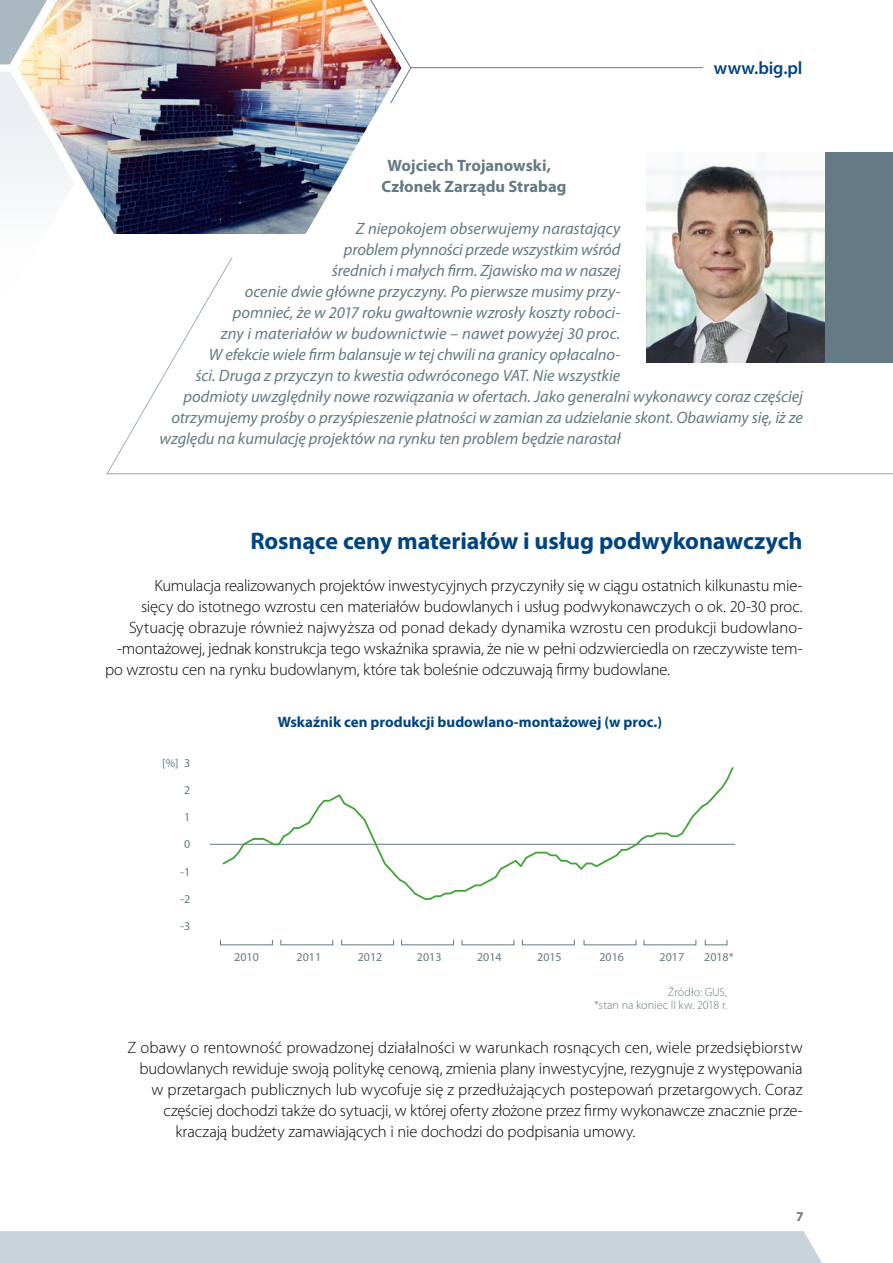
<style>
.page{position:relative;width:893px;height:1263px;background:#fff}
.page>*{position:absolute;margin:0;border:0;box-sizing:border-box;transform-origin:0 0}
.t1{font:700 24px "Myriad Pro";letter-spacing:-.005em;color:#004481}
.t2{font:600 18px "Myriad Pro";letter-spacing:-.005em;color:#004481}
.t3{font:300 16.5px "Myriad Pro";letter-spacing:-.005em;color:#000}
.t4{font:italic 16.5px "Myriad Pro";letter-spacing:-.005em;color:#647a84}
.t5{font:700 16.5px/21px "Myriad Pro";color:#647a84;text-align:center}
.t6{font:700 15px "Myriad Pro";color:#004481}
.t7{font:700 13.5px "Myriad Pro";color:#647a84}
.t8{font:12px "Myriad Pro";color:#647a84}
.t9{font:300 12px/13.5px "Myriad Pro";letter-spacing:.005em;color:#647a84;text-align:right}
</style>
<div class="page">
<hr style="left:210px;top:844px;width:525px;height:1px;background:#647a84">
<svg style="left:221px;top:767px;width:514px;height:133px"></svg>
<div style="left:220px;top:939px;width:53px;height:6px;border:1px solid #647a84"></div>
<div style="left:281px;top:939px;width:52px;height:6px;border:1px solid #647a84"></div>
<div style="left:341px;top:939px;width:53px;height:6px;border:1px solid #647a84"></div>
<div style="left:401px;top:939px;width:53px;height:6px;border:1px solid #647a84"></div>
<div style="left:462px;top:939px;width:52px;height:6px;border:1px solid #647a84"></div>
<div style="left:522px;top:939px;width:52px;height:6px;border:1px solid #647a84"></div>
<div style="left:584px;top:939px;width:52px;height:6px;border:1px solid #647a84"></div>
<div style="left:644px;top:939px;width:52px;height:6px;border:1px solid #647a84"></div>
<div style="left:705px;top:939px;width:22px;height:6px;border:1px solid #647a84"></div>
<svg style="left:106px;top:152px;width:787px;height:322px"></svg>
<div style="left:825px;top:153px;width:68px;height:210px;background:#647a84"></div>
<img style="left:646px;top:153px;width:179px;height:210px">
<svg style="left:221px;top:234px;width:87px;height:23px"></svg>
<svg style="left:401px;top:50px;width:302px;height:36px"></svg>
<svg style="left:0;top:0;width:18px;height:64px"></svg>
<div style="left:0;top:72px;width:18px;height:118px;background:#edf1f2"></div>
<div style="left:0;top:1231px;width:822px;height:32px;background:#c9d3da"></div>
<img style="left:18px;top:0;width:383px;height:234px">
<p class="t2" style="left:714px;top:57px;width:90px">www.big.pl</p>
<p class="t5" style="left:381px;top:154px;width:187px">Wojciech Trojanowski,<br>Członek Zarządu Strabag</p>
<p class="t4" style="left:356px;top:218px;width:266px">Z niepokojem obserwujemy narastający</p>
<p class="t4" style="left:344px;top:239px;width:278px">problem płynności przede wszystkim wśród</p>
<p class="t4" style="left:332px;top:260px;width:290px">średnich i małych firm. Zjawisko ma w naszej</p>
<p class="t4" style="left:245px;top:281px;width:377px">ocenie dwie główne przyczyny. Po pierwsze musimy przy-</p>
<p class="t4" style="left:233px;top:302px;width:389px">pomnieć, że w 2017 roku gwałtownie wzrosły koszty roboci-</p>
<p class="t4" style="left:221px;top:323px;width:401px">zny i materiałów w budownictwie – nawet powyżej 30 proc.</p>
<p class="t4" style="left:209px;top:344px;width:413px">W efekcie wiele firm balansuje w tej chwili na granicy opłacalno-</p>
<p class="t4" style="left:195px;top:365px;width:427px">ści. Druga z przyczyn to kwestia odwróconego VAT. Nie wszystkie</p>
<p class="t4" style="left:183px;top:386px;width:621px">podmioty uwzględniły nowe rozwiązania w ofertach. Jako generalni wykonawcy coraz częściej</p>
<p class="t4" style="left:171px;top:407px;width:633px">otrzymujemy prośby o przyśpieszenie płatności w zamian za udzielanie skont. Obawiamy się, iż ze</p>
<p class="t4" style="left:159px;top:428px;width:463px">względu na kumulację projektów na rynku ten problem będzie narastał</p>
<h1 class="t1" style="left:251px;top:525px;width:554px">Rosnące ceny materiałów i usług podwykonawczych</h1>
<p class="t3" style="left:155px;top:576px;width:649px">Kumulacja realizowanych projektów inwestycyjnych przyczyniły się w ciągu ostatnich kilkunastu mie-</p>
<p class="t3" style="left:141px;top:597px;width:663px">sięcy do istotnego wzrostu cen materiałów budowlanych i usług podwykonawczych o ok. 20-30 proc.</p>
<p class="t3" style="left:129px;top:618px;width:675px">Sytuację obrazuje również najwyższa od ponad dekady dynamika wzrostu cen produkcji budowlano-</p>
<p class="t3" style="left:117px;top:639px;width:687px">-montażowej, jednak konstrukcja tego wskaźnika sprawia, że nie w pełni odzwierciedla on rzeczywiste tem-</p>
<p class="t3" style="left:105px;top:660px;width:567px">po wzrostu cen na rynku budowlanym, które tak boleśnie odczuwają firmy budowlane.</p>
<p class="t8" style="left:162px;top:755px;width:18px">[%]</p>
<p class="t8" style="left:184px;top:755px;width:8px">3</p>
<p class="t8" style="left:184px;top:782px;width:8px">2</p>
<p class="t8" style="left:184px;top:810px;width:8px">1</p>
<p class="t8" style="left:184px;top:837px;width:8px">0</p>
<p class="t8" style="left:180px;top:864px;width:11px">-1</p>
<p class="t8" style="left:180px;top:891px;width:11px">-2</p>
<p class="t8" style="left:180px;top:918px;width:11px">-3</p>
<p class="t6" style="left:278px;top:712px;width:386px">Wskaźnik cen produkcji budowlano-montażowej (w proc.)</p>
<p class="t8" style="left:234px;top:949px;width:26px">2010</p>
<p class="t8" style="left:297px;top:949px;width:26px">2011</p>
<p class="t8" style="left:358px;top:949px;width:26px">2012</p>
<p class="t8" style="left:417px;top:949px;width:26px">2013</p>
<p class="t8" style="left:477px;top:949px;width:26px">2014</p>
<p class="t8" style="left:537px;top:949px;width:26px">2015</p>
<p class="t8" style="left:599px;top:949px;width:26px">2016</p>
<p class="t8" style="left:660px;top:949px;width:26px">2017</p>
<p class="t8" style="left:704px;top:949px;width:31px">2018*</p>
<p class="t9" style="left:594px;top:985px;width:135px">Źródło: GUS,<br>*stan na koniec II kw. 2018 r.</p>
<p class="t3" style="left:128px;top:1038px;width:676px">Z obawy o rentowność prowadzonej działalności w warunkach rosnących cen, wiele przedsiębiorstw</p>
<p class="t3" style="left:140px;top:1059px;width:665px">budowlanych rewiduje swoją politykę cenową, zmienia plany inwestycyjne, rezygnuje z występowania</p>
<p class="t3" style="left:152px;top:1080px;width:653px">w przetargach publicznych lub wycofuje się z przedłużających postepowań przetargowych. Coraz</p>
<p class="t3" style="left:164px;top:1101px;width:640px">częściej dochodzi także do sytuacji, w której oferty złożone przez firmy wykonawcze znacznie prze-</p>
<p class="t3" style="left:176px;top:1122px;width:461px">kraczają budżety zamawiających i nie dochodzi do podpisania umowy.</p>
<p class="t7" style="left:796px;top:1207px;width:9px">7</p>
</div>
